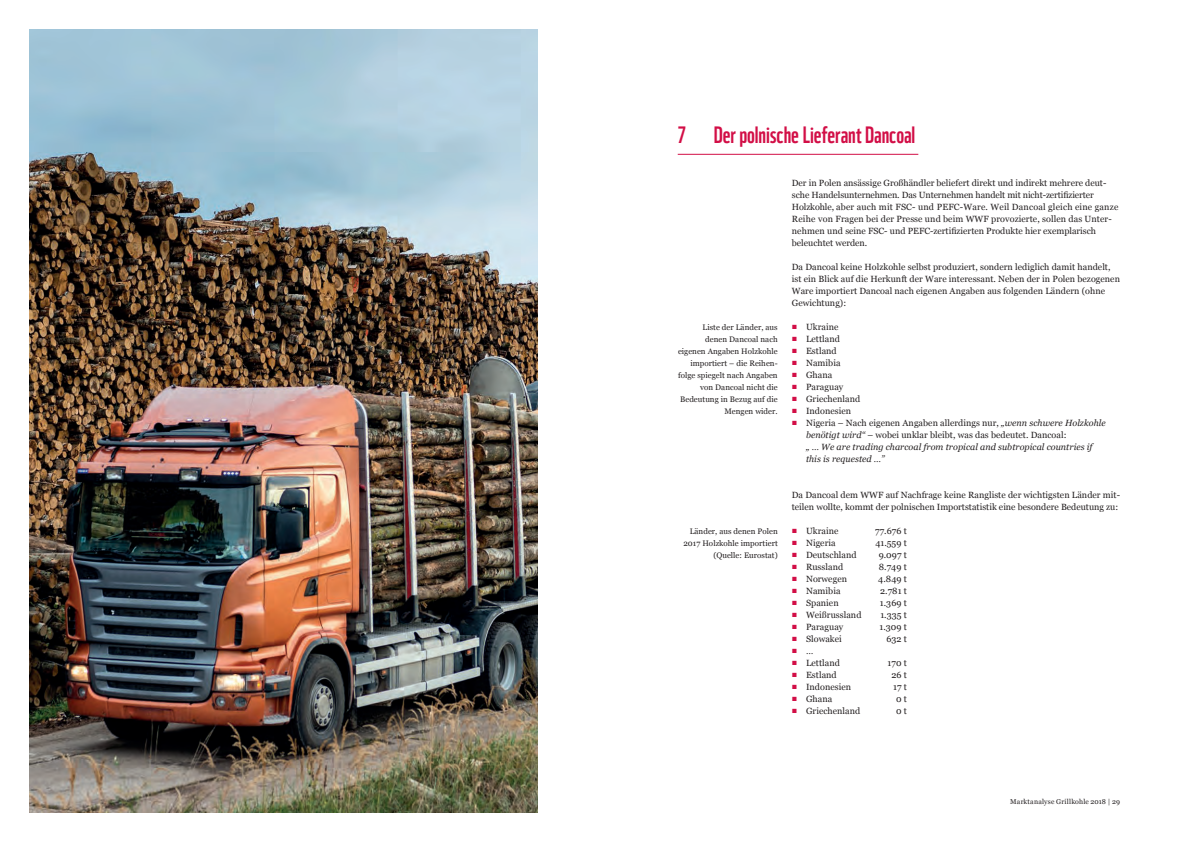
<style>
.page{position:relative;width:1191px;height:842px;background:#fff}
.page>*{position:absolute;margin:0;border:0;box-sizing:border-box;transform-origin:0 0}
.t1{font:23px "WWF";letter-spacing:-.005em;color:#d20e46}
.t2{font:9px/12px "Georgia";letter-spacing:.005em;color:#231f20}
.t3{font:italic 9px/12px "Georgia";letter-spacing:.005em;color:#231f20}
.t4{font:9px "Arial";color:#d20e46}
.t5{font:8px/12px "Georgia";letter-spacing:.005em;color:#231f20;text-align:right}
.t6{font:7px "Georgia";letter-spacing:.02em;color:#231f20}
.s1{font-family:"Arial";color:#d20e46}
.s2{font-family:"Arial";font-style:normal;color:#d20e46}
.s3{font-style:normal}
.s4{font-family:"Georgia";color:#231f20}
</style>
<div class="page">
<hr style="left:677px;top:154px;width:241px;height:1px;background:#d20e46">
<img style="left:30px;top:30px;width:507px;height:782px">
<h1 class="t1" style="left:677px;top:116px;width:239px">7 Der polnische Lieferant Dancoal</h1>
<p class="t5" style="left:678px;top:321px;width:101px">Liste der Länder, aus<br>denen Dancoal nach eigenen Angaben Holzkohle importiert – die Reihen&shy;folge spiegelt nach Angaben von Dancoal nicht die<br>Bedeutung in Bezug auf die<br>Mengen wider.</p>
<p class="t5" style="left:683px;top:525px;width:96px">Länder, aus denen Polen<br>2017 Holzkohle importiert (Quelle: Eurostat)</p>
<p class="t2" style="left:792px;top:177px;width:328px">Der in Polen ansässige Großhändler beliefert direkt und indirekt mehrere deut&shy;sche Handelsunternehmen. Das Unternehmen handelt mit nicht-zertifizierter Holzkohle, aber auch mit FSC- und PEFC-Ware. Weil Dancoal gleich eine ganze Reihe von Fragen bei der Presse und beim WWF provozierte, sollen das Unter&shy;nehmen und seine FSC- und PEFC-zertifizierten Produkte hier exemplarisch beleuchtet werden.</p>
<p class="t2" style="left:792px;top:261px;width:330px">Da Dancoal keine Holzkohle selbst produziert, sondern lediglich damit handelt, ist ein Blick auf die Herkunft der Ware interessant. Neben der in Polen bezogenen Ware importiert Dancoal nach eigenen Angaben aus folgenden Ländern (ohne Gewichtung):</p>
<p class="t2" style="left:792px;top:321px;width:48px"><span class="s1">■</span> Ukraine</p>
<p class="t2" style="left:792px;top:333px;width:50px"><span class="s1">■</span> Lettland</p>
<p class="t2" style="left:792px;top:345px;width:46px"><span class="s1">■</span> Estland</p>
<p class="t2" style="left:792px;top:357px;width:50px"><span class="s1">■</span> Namibia</p>
<p class="t2" style="left:792px;top:369px;width:42px"><span class="s1">■</span> Ghana</p>
<p class="t2" style="left:792px;top:381px;width:53px"><span class="s1">■</span> Paraguay</p>
<p class="t2" style="left:792px;top:393px;width:70px"><span class="s1">■</span> Griechenland</p>
<p class="t2" style="left:792px;top:405px;width:61px"><span class="s1">■</span> Indonesien</p>
<p class="t3" style="left:806px;top:417px;width:301px;text-indent:-14px"><span class="s2">■</span> <span class="s3">Nigeria – Nach eigenen Angaben allerdings nur,</span> „wenn schwere Holzkohle benötigt wird“ <span class="s3">– wobei unklar bleibt, was das bedeutet. Dancoal:<br></span>„ … We are trading charcoal from tropical and subtropical countries if this is requested …”</p>
<p class="t2" style="left:792px;top:489px;width:330px">Da Dancoal dem WWF auf Nachfrage keine Rangliste der wichtigsten Länder mit&shy;teilen wollte, kommt der polnischen Importstatistik eine besondere Bedeutung zu:</p>
<p class="t2" style="left:792px;top:525px;width:48px"><span class="s1">■</span> Ukraine</p>
<p class="t2" style="left:875px;top:525px;width:33px">77.676 t</p>
<p class="t2" style="left:792px;top:537px;width:45px"><span class="s1">■</span> Nigeria</p>
<p class="t2" style="left:875px;top:537px;width:33px">41.559 t</p>
<p class="t2" style="left:792px;top:549px;width:66px"><span class="s1">■</span> Deutschland</p>
<p class="t2" style="left:878px;top:549px;width:30px">9.097 t</p>
<p class="t2" style="left:792px;top:561px;width:53px"><span class="s1">■</span> Russland</p>
<p class="t2" style="left:879px;top:561px;width:30px">8.749 t</p>
<p class="t2" style="left:792px;top:573px;width:57px"><span class="s1">■</span> Norwegen</p>
<p class="t2" style="left:878px;top:573px;width:30px">4.849 t</p>
<p class="t2" style="left:792px;top:585px;width:50px"><span class="s1">■</span> Namibia</p>
<p class="t2" style="left:880px;top:585px;width:28px">2.781 t</p>
<p class="t2" style="left:792px;top:597px;width:48px"><span class="s1">■</span> Spanien</p>
<p class="t2" style="left:880px;top:597px;width:28px">1.369 t</p>
<p class="t2" style="left:792px;top:609px;width:71px"><span class="s1">■</span> Weißrussland</p>
<p class="t2" style="left:880px;top:609px;width:28px">1.335 t</p>
<p class="t2" style="left:792px;top:621px;width:53px"><span class="s1">■</span> Paraguay</p>
<p class="t2" style="left:879px;top:621px;width:29px">1.309 t</p>
<p class="t2" style="left:792px;top:633px;width:51px"><span class="s1">■</span> Slowakei</p>
<p class="t2" style="left:886px;top:633px;width:22px">632 t</p>
<p class="t4" style="left:792px;top:644px;width:23px">■ <span class="s4">…</span></p>
<p class="t2" style="left:792px;top:657px;width:49px"><span class="s1">■</span> Lettland</p>
<p class="t2" style="left:887px;top:657px;width:21px">170 t</p>
<p class="t2" style="left:792px;top:669px;width:46px"><span class="s1">■</span> Estland</p>
<p class="t2" style="left:891px;top:669px;width:17px">26 t</p>
<p class="t2" style="left:792px;top:681px;width:61px"><span class="s1">■</span> Indonesien</p>
<p class="t2" style="left:893px;top:681px;width:15px">17 t</p>
<p class="t2" style="left:792px;top:693px;width:42px"><span class="s1">■</span> Ghana</p>
<p class="t2" style="left:896px;top:693px;width:12px">0 t</p>
<p class="t2" style="left:792px;top:705px;width:70px"><span class="s1">■</span> Griechenland</p>
<p class="t2" style="left:896px;top:705px;width:12px">0 t</p>
<p class="t6" style="left:1010px;top:797px;width:111px">Marktanalyse Grillkohle 2018 | 29</p>
</div>
